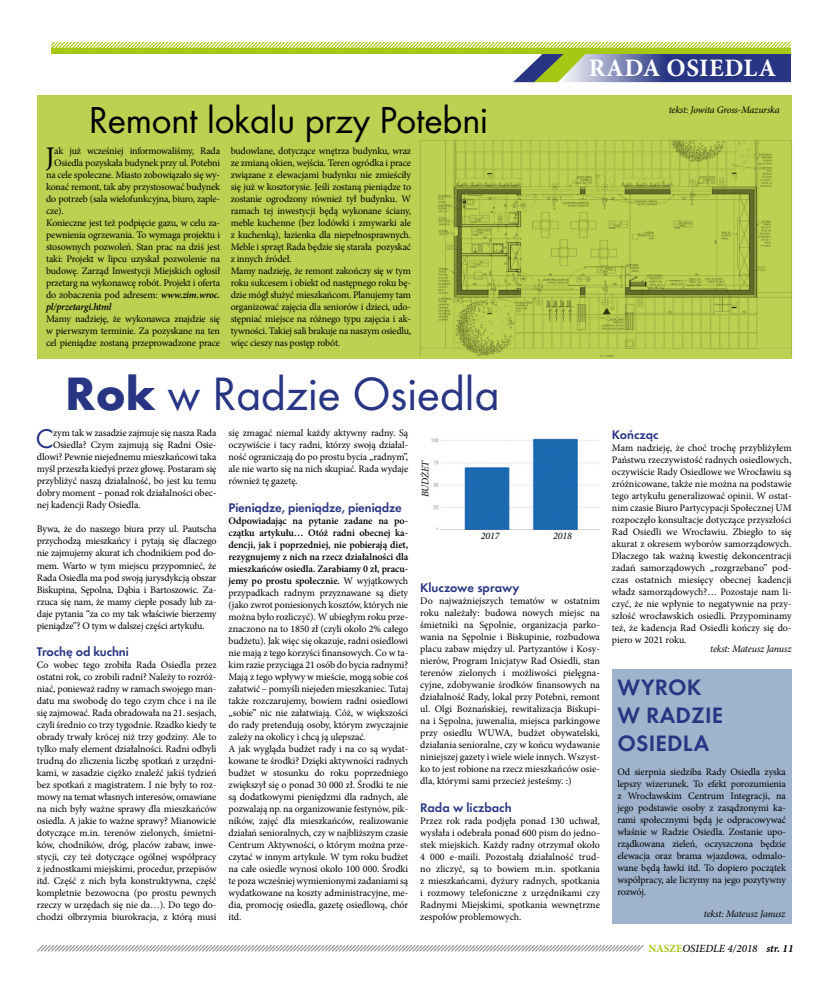
<style>
.page{position:relative;width:820px;height:993px;background:#fff}
.page>*{position:absolute;margin:0;border:0;box-sizing:border-box;transform-origin:0 0}
.t1{font:48.6px "Futura Boo";color:#283583}
.t2{font:39px "Futura Boo";letter-spacing:-.005em;color:#000}
.t3{font:28.5px "Minion Pro";color:#000}
.t4{font:28px "Futura Boo";color:#283583}
.t5{font:700 25.1px "Minion Pro";letter-spacing:.02em;color:#fff}
.t6{font:23.1px/27.8px "Futura Dem";letter-spacing:.01em;color:#283583}
.t7{font:13px "Futura Dem";letter-spacing:-.01em;color:#283583}
.t8{font:italic 500 11px "Minion Pro";color:#000}
.t9{font:italic 700 11px "Minion Pro";color:#000}
.t10{font:10px/12px "Minion Pro";letter-spacing:-.015em;color:#000;text-align:justify}
.t11{font:italic 10px "Minion Pro";letter-spacing:-.02em;color:#000}
.t12{font:italic 600 10px "Minion Pro";letter-spacing:-.025em;color:#000}
.s1{font-weight:600;font-style:italic}
.s2{font-family:"Futura";font-weight:700}
.s3{font-weight:600}
.s4{font-weight:700;font-style:normal;color:#a6c714}
</style>
<div class="page">
<svg style="left:37px;top:945px;width:607px;height:7px"></svg>
<svg style="left:51px;top:42px;width:740px;height:40px"></svg>
<div style="left:611px;top:668px;width:180px;height:255px;background:#9fb3cc"></div>
<div style="left:37px;top:95px;width:754px;height:263px;background:#bbd151"></div>
<img style="left:420px;top:137px;width:372px;height:220px">
<img style="left:431px;top:438px;width:168px;height:92px">
<h3 class="t5" style="left:588px;top:50px;width:189px">RADA OSIEDLA</h3>
<h2 class="t2" style="left:89px;top:97px;width:400px">Remont lokalu przy Potebni</h2>
<p class="t11" style="left:668px;top:103px;width:112px">tekst: Jowita Gross-Mazurska</p>
<p class="t10" style="left:231px;top:145px;width:182px;text-align:left">budowlane, dotyczące wnętrza budynku, wraz ze zmianą okien, wejścia. Teren ogródka i prace związane z elewacjami budynku nie zmieściły się już w kosztorysie. Jeśli zostaną pieniądze to zostanie ogrodzony również tył budynku. W ramach tej inwestycji będą wykonane ściany, meble kuchenne (bez lodówki i zmywarki ale z kuchenką), łazienka dla niepełnosprawnych.<br>Meble i sprzęt Rada będzie się starała pozyskać z innych źródeł.<br>Mamy nadzieję, że remont zakończy się w tym roku sukcesem i obiekt od następnego roku bę&shy;dzie mógł służyć mieszkańcom. Planujemy tam organizować zajęcia dla seniorów i dzieci, udo&shy;stępniać miejsce na różnego typu zajęcia i ak&shy;tywności. Takiej sali brakuje na naszym osiedlu, więc cieszy nas postęp robót.</p>
<h3 class="t3" style="left:45px;top:138px;width:11px">J</h3>
<p class="t10" style="left:54px;top:145px;width:167px">ak już wcześniej informowaliśmy, Rada</p>
<p class="t10" style="left:54px;top:157px;width:167px">Osiedla pozyskała budynek przy ul. Potebni</p>
<p class="t10" style="left:46px;top:169px;width:175px">na cele społeczne. Miasto zobowiązało się wy-</p>
<p class="t10" style="left:46px;top:181px;width:175px">konać remont, tak aby przystosować budynek</p>
<p class="t10" style="left:46px;top:193px;width:175px">do potrzeb (sala wielofunkcyjna, biuro, zaple-</p>
<p class="t10" style="left:46px;top:205px;width:19px">cze).</p>
<p class="t10" style="left:46px;top:217px;width:175px">Konieczne jest też podpięcie gazu, w celu za-</p>
<p class="t10" style="left:46px;top:229px;width:175px">pewnienia ogrzewania. To wymaga projektu i</p>
<p class="t10" style="left:46px;top:241px;width:175px">stosownych pozwoleń. Stan prac na dziś jest</p>
<p class="t10" style="left:46px;top:253px;width:175px">taki: Projekt w lipcu uzyskał pozwolenie na</p>
<p class="t10" style="left:46px;top:265px;width:175px">budowę. Zarząd Inwestycji Miejskich ogłosił</p>
<p class="t10" style="left:46px;top:277px;width:175px">przetarg na wykonawcę robót. Projekt i oferta</p>
<p class="t10" style="left:46px;top:289px;width:175px">do zobaczenia pod adresem: <span class="s1">www.zim.wroc.</span></p>
<p class="t12" style="left:46px;top:300px;width:67px">pl/przetargi.html</p>
<p class="t10" style="left:46px;top:313px;width:175px">Mamy nadzieję, że wykonawca znajdzie się w pierwszym terminie. Za pozyskane na ten cel pieniądze zostaną przeprowadzone prace</p>
<h1 class="t1" style="left:65px;top:365px;width:435px"><span class="s2">Rok</span> w Radzie Osiedla</h1>
<h3 class="t4" style="left:36px;top:422px;width:19px">C</h3>
<p class="t10" style="left:53px;top:427px;width:165px">zym tak w zasadzie zajmuje się nasza Rada</p>
<p class="t10" style="left:53px;top:439px;width:165px">Osiedla? Czym zajmują się Radni Osie-</p>
<p class="t10" style="left:37px;top:451px;width:181px">dlowi? Pewnie niejednemu mieszkańcowi taka</p>
<p class="t10" style="left:37px;top:463px;width:181px">myśl przeszła kiedyś przez głowę. Postaram się</p>
<p class="t10" style="left:37px;top:475px;width:181px">przybliżyć naszą działalność, bo jest ku temu</p>
<p class="t10" style="left:37px;top:487px;width:181px">dobry moment – ponad rok działalności obec-</p>
<p class="t10" style="left:37px;top:499px;width:105px">nej kadencji Rady Osiedla.</p>
<p class="t10" style="left:37px;top:523px;width:181px">Bywa, że do naszego biura przy ul. Pautscha przychodzą mieszkańcy i pytają się dlaczego nie zajmujemy akurat ich chodnikiem pod do&shy;mem. Warto w tym miejscu przypomnieć, że Rada Osiedla ma pod swoją jurysdykcją obszar Biskupina, Sępolna, Dąbia i Bartoszowic. Za&shy;rzuca się nam, że mamy ciepłe posady lub za&shy;daje pytania “za co my tak właściwie bierzemy pieniądze”? O tym w dalszej części artykułu.</p>
<h3 class="t7" style="left:37px;top:643px;width:93px">Trochę od kuchni</h3>
<p class="t10" style="left:37px;top:658px;width:181px">Co wobec tego zrobiła Rada Osiedla przez ostatni rok, co zrobili radni? Należy to rozróż&shy;niać, ponieważ radny w ramach swojego man&shy;datu ma swobodę do tego czym chce i na ile się zajmować. Rada obradowała na 21. sesjach, czyli średnio co trzy tygodnie. Rzadko kiedy te obrady trwały krócej niż trzy godziny. Ale to tylko mały element działalności. Radni odbyli trudną do zliczenia liczbę spotkań z urzędni&shy;kami, w zasadzie ciężko znaleźć jakiś tydzień bez spotkań z magistratem. I nie były to roz&shy;mowy na temat własnych interesów, omawiane na nich były ważne sprawy dla mieszkańców osiedla. A jakie to ważne sprawy? Mianowicie dotyczące m.in. terenów zielonych, śmietni&shy;ków, chodników, dróg, placów zabaw, inwe&shy;stycji, czy też dotyczące ogólnej współpracy z jednostkami miejskimi, procedur, przepisów itd. Część z nich była konstruktywna, część kompletnie bezowocna (po prostu pewnych rzeczy w urzędach się nie da…). Do tego do&shy;chodzi olbrzymia biurokracja, z którą musi</p>
<p class="t10" style="left:228px;top:427px;width:181px">się zmagać niemal każdy aktywny radny. Są oczywiście i tacy radni, którzy swoją działal&shy;ność ograniczają do po prostu bycia „radnym”, ale nie warto się na nich skupiać. Rada wydaje również tę gazetę.</p>
<h3 class="t7" style="left:228px;top:499px;width:175px">Pieniądze, pieniądze, pieniądze</h3>
<p class="t10" style="left:228px;top:514px;width:181px;text-align:left"><span class="s3">Odpowiadając na pytanie zadane na po&shy;czątku artykułu… Otóż radni obecnej ka&shy;dencji, jak i poprzedniej, nie pobierają diet, rezygnujemy z nich na rzecz działalności dla mieszkańców osiedla. Zarabiamy 0 zł, pracu&shy;jemy po prostu społecznie.</span> W wyjątkowych przypadkach radnym przyznawane są diety (jako zwrot poniesionych kosztów, których nie można było rozliczyć). W ubiegłym roku prze&shy;znaczono na to 1850 zł (czyli około 2% całego budżetu). Jak więc się okazuje, radni osiedlowi nie mają z tego korzyści finansowych. Co w ta&shy;kim razie przyciąga 21 osób do bycia radnymi?<br>Mają z tego wpływy w mieście, mogą sobie coś załatwić – pomyśli niejeden mieszkaniec. Tutaj także rozczarujemy, bowiem radni osiedlowi „sobie” nic nie załatwiają. Cóż, w większości do rady pretendują osoby, którym zwyczajnie zależy na okolicy i chcą ją ulepszać.<br>A jak wygląda budżet rady i na co są wydat&shy;kowane te środki? Dzięki aktywności radnych budżet w stosunku do roku poprzedniego zwiększył się o ponad 30 000 zł. Środki te nie są dodatkowymi pieniędzmi dla radnych, ale pozwalają np. na organizowanie festynów, pik&shy;ników, zajęć dla mieszkańców, realizowanie działań senioralnych, czy w najbliższym czasie Centrum Aktywności, o którym można prze&shy;czytać w innym artykule. W tym roku budżet na całe osiedle wynosi około 100 000. Środki te poza wcześniej wymienionymi zadaniami są wydatkowane na koszty administracyjne, me&shy;dia, promocję osiedla, gazetę osiedlową, chór itd.</p>
<p class="t11" style="left:418px;top:497px;width:39px;rotate:-90deg">BUDŻET</p>
<p class="t11" style="left:480px;top:528px;width:20px">2017</p>
<p class="t11" style="left:553px;top:528px;width:20px">2018</p>
<h3 class="t7" style="left:420px;top:579px;width:101px">Kluczowe sprawy</h3>
<p class="t10" style="left:420px;top:594px;width:181px">Do najważniejszych tematów w ostatnim roku należały: budowa nowych miejsc na śmietniki na Sępolnie, organizacja parko&shy;wania na Sępolnie i Biskupinie, rozbudowa placu zabaw między ul. Partyzantów i Kosy&shy;nierów, Program Inicjatyw Rad Osiedli, stan terenów zielonych i możliwości pielęgna&shy;cyjne, zdobywanie środków finansowych na działalność Rady, lokal przy Potebni, remont ul. Olgi Boznańskiej, rewitalizacja Biskupi&shy;na i Sępolna, juwenalia, miejsca parkingowe przy osiedlu WUWA, budżet obywatelski, działania senioralne, czy w końcu wydawanie niniejszej gazety i wiele wiele innych. Wszyst&shy;ko to jest robione na rzecz mieszkańców osie&shy;dla, którymi sami przecież jesteśmy. :)</p>
<h3 class="t7" style="left:420px;top:799px;width:93px">Rada w liczbach</h3>
<p class="t10" style="left:420px;top:814px;width:181px">Przez rok rada podjęła ponad 130 uchwał, wysłała i odebrała ponad 600 pism do jedno&shy;stek miejskich. Każdy radny otrzymał około 4 000 e-maili. Pozostałą działalność trud&shy;no zliczyć, są to bowiem m.in. spotkania z mieszkańcami, dyżury radnych, spotkania i rozmowy telefoniczne z urzędnikami czy Radnymi Miejskimi, spotkania wewnętrzne zespołów problemowych.</p>
<h3 class="t7" style="left:611px;top:426px;width:48px">Kończąc</h3>
<p class="t10" style="left:611px;top:441px;width:181px">Mam nadzieję, że choć trochę przybliżyłem Państwu rzeczywistość radnych osiedlowych, oczywiście Rady Osiedlowe we Wrocławiu są zróżnicowane, także nie można na podstawie tego artykułu generalizować opinii. W ostat&shy;nim czasie Biuro Partycypacji Społecznej UM rozpoczęło konsultacje dotyczące przyszłości Rad Osiedli we Wrocławiu. Zbiegło to się akurat z okresem wyborów samorządowych.<br>Dlaczego tak ważną kwestię dekoncentracji zadań samorządowych „rozgrzebano” pod&shy;czas ostatnich miesięcy obecnej kadencji władz samorządowych?… Pozostaje nam li&shy;czyć, że nie wpłynie to negatywnie na przy&shy;szłość wrocławskich osiedli. Przypominamy też, że kadencja Rad Osiedli kończy się do&shy;piero w 2021 roku.</p>
<p class="t11" style="left:710px;top:641px;width:83px">tekst: Mateusz Janusz</p>
<h3 class="t6" style="left:617px;top:673px;width:107px">WYROK<br>W RADZIE<br>OSIEDLA</h3>
<p class="t10" style="left:617px;top:765px;width:170px">Od sierpnia siedziba Rady Osiedla zyska lepszy wizerunek. To efekt porozumienia z Wrocławskim Centrum Integracji, na jego podstawie osoby z zasądzonymi ka&shy;rami społecznymi będą je odpracowywać właśnie w Radzie Osiedla. Zostanie upo&shy;rządkowana zieleń, oczyszczona będzie elewacja oraz brama wjazdowa, odmalo&shy;wane będą ławki itd. To dopiero początek współpracy, ale liczymy na jego pozytywny rozwój.</p>
<p class="t11" style="left:703px;top:906px;width:83px">tekst: Mateusz Janusz</p>
<p class="t8" style="left:648px;top:940px;width:111px"><span class="s4">NASZE</span>OSIEDLE 4/2018</p>
<p class="t9" style="left:766px;top:940px;width:29px">str. 11</p>
</div>
